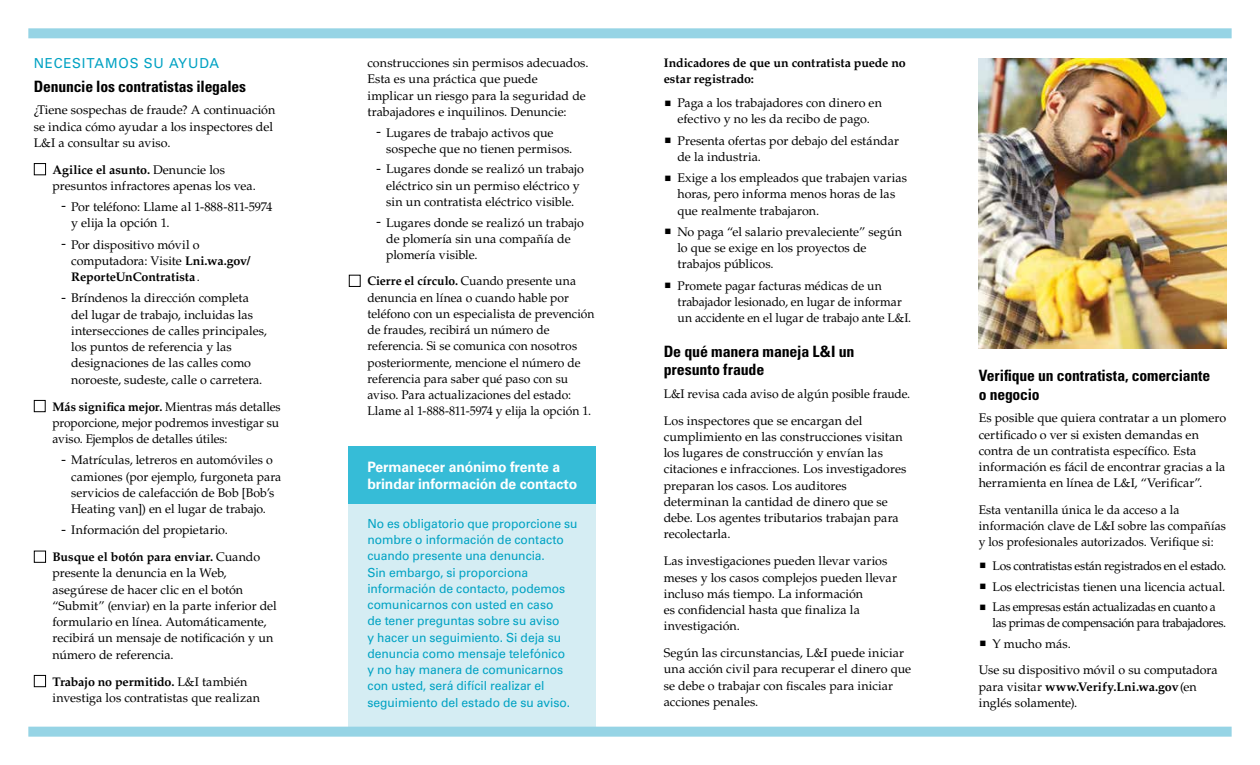
<style>
.page{position:relative;width:1260px;height:765px;background:#fff}
.page>*{position:absolute;margin:0;border:0;box-sizing:border-box;transform-origin:0 0}
.t1{font:700 condensed 15.62px/18.8px "Univers LT Std";letter-spacing:-.01em;color:#000}
.t2{font:700 14.38px/16.9px "Univers LT Std";letter-spacing:-.01em;color:#fff}
.t3{font:13.75px "Univers LT Std";letter-spacing:.055em;color:#00a2c3}
.t4{font:12.5px/16.2px "Palatino LT Std";color:#000}
.t5{font:12.5px/16.2px "Univers LT Std";letter-spacing:-.005em;color:#00a2c3}
.t6{font:700 12.5px/16.2px "Palatino LT Std";letter-spacing:-.005em;color:#000}
.t7{font:12.5px/20.6px "Palatino LT Std";letter-spacing:-.025em;color:#000;scale:.96 1}
.s1{font-weight:700}
.s2{font-family:"Univers LT Std";font-size:13.62px}
</style>
<div class="page">
<div style="left:34px;top:163px;width:12px;height:12px;border:1px solid #000"></div>
<div style="left:34px;top:400px;width:12px;height:12px;border:1px solid #000"></div>
<div style="left:34px;top:551px;width:12px;height:12px;border:1px solid #000"></div>
<div style="left:34px;top:675px;width:12px;height:12px;border:1px solid #000"></div>
<div style="left:349px;top:275px;width:12px;height:12px;border:1px solid #000"></div>
<div style="left:349px;top:504px;width:247px;height:223px;background:#d5edf3"></div>
<div style="left:349px;top:446px;width:247px;height:58px;background:#36bcd7"></div>
<div style="left:28px;top:28px;width:1204px;height:10px;background:#96d4e5"></div>
<div style="left:28px;top:727px;width:1204px;height:10px;background:#96d4e5"></div>
<img style="left:979px;top:58px;width:247px;height:290px">
<p class="t3" style="left:34px;top:55px;width:187px">NECESITAMOS SU AYUDA</p>
<p class="t1" style="left:34px;top:77px;width:214px">Denuncie los contratistas ilegales</p>
<p class="t4" style="left:34px;top:102px;width:243px">¿Tiene sospechas de fraude? A continuación se indica cómo ayudar a los inspectores del<br>L&amp;I a consultar su aviso.</p>
<p class="t4" style="left:52px;top:162px;width:205px"><span class="s1">Agilice el asunto.</span> Denuncie los presuntos infractores apenas los vea.</p>
<p class="t4" style="left:71px;top:199px;width:203px;text-indent:-10px"><span class="s2">-</span> Por teléfono: Llame al 1-888-811-5974 y elija la opción 1.</p>
<p class="t4" style="left:71px;top:237px;width:181px;text-indent:-10px"><span class="s2">-</span> Por dispositivo móvil o computadora: Visite <span class="s1">Lni.wa.gov/<br>ReporteUnContratista</span>.</p>
<p class="t4" style="left:71px;top:290px;width:197px;text-indent:-10px"><span class="s2">-</span> Bríndenos la dirección completa del lugar de trabajo, incluidas las intersecciones de calles principales, los puntos de referencia y las designaciones de las calles como noroeste, sudeste, calle o carretera.</p>
<p class="t4" style="left:52px;top:398px;width:230px"><span class="s1">Más significa mejor.</span> Mientras más detalles proporcione, mejor podremos investigar su aviso. Ejemplos de detalles útiles:</p>
<p class="t4" style="left:71px;top:452px;width:212px;text-indent:-10px"><span class="s2">-</span> Matrículas, letreros en automóviles o camiones (por ejemplo, furgoneta para servicios de calefacción de Bob [Bob’s Heating van]) en el lugar de trabajo.</p>
<p class="t4" style="left:52px;top:517px;width:209px;line-height:26.9px;text-indent:9px"><span class="s2">-</span> Información del propietario.<br><span class="s1">Busque el botón para enviar.</span> Cuando</p>
<p class="t4" style="left:52px;top:565px;width:226px">presente la denuncia en la Web, asegúrese de hacer clic en el botón “Submit” (enviar) en la parte inferior del formulario en línea. Automáticamente, recibirá un mensaje de notificación y un número de referencia.</p>
<p class="t4" style="left:52px;top:673px;width:209px"><span class="s1">Trabajo no permitido.</span> L&amp;I también investiga los contratistas que realizan</p>
<p class="t4" style="left:368px;top:55px;width:223px">construcciones sin permisos adecuados.<br>Esta es una práctica que puede<br>implicar un riesgo para la seguridad de trabajadores e inquilinos. Denuncie:</p>
<p class="t4" style="left:386px;top:124px;width:188px;text-indent:-10px"><span class="s2">-</span> Lugares de trabajo activos que sospeche que no tienen permisos.</p>
<p class="t4" style="left:376px;top:161px;width:209px;text-align:center"><span class="s2">-</span> Lugares donde se realizó un trabajo eléctrico sin un permiso eléctrico y sin un contratista eléctrico visible.</p>
<p class="t4" style="left:386px;top:214px;width:199px;text-indent:-10px"><span class="s2">-</span> Lugares donde se realizó un trabajo de plomería sin una compañía de plomería visible.</p>
<p class="t4" style="left:368px;top:273px;width:228px"><span class="s1">Cierre el círculo.</span> Cuando presente una denuncia en línea o cuando hable por teléfono con un especialista de prevención de fraudes, recibirá un número de referencia. Si se comunica con nosotros posteriormente, mencione el número de referencia para saber qué paso con su aviso. Para actualizaciones del estado:<br>Llame al 1-888-811-5974 y elija la opción 1.</p>
<p class="t2" style="left:368px;top:458px;width:211px">Permanecer anónimo frente a brindar información de contacto</p>
<p class="t5" style="left:368px;top:515px;width:212px">No es obligatorio que proporcione su nombre o información de contacto cuando presente una denuncia.<br>Sin embargo, si proporciona información de contacto, podemos comunicarnos con usted en caso<br>de tener preguntas sobre su aviso<br>y hacer un seguimiento. Si deja su denuncia como mensaje telefónico<br>y no hay manera de comunicarnos con usted, será difícil realizar el seguimiento del estado de su aviso.</p>
<p class="t6" style="left:664px;top:55px;width:244px">Indicadores de que un contratista puede no estar registrado:</p>
<p class="t4" style="left:678px;top:95px;width:206px">Paga a los trabajadores con dinero en efectivo y no les da recibo de pago.</p>
<p class="t4" style="left:678px;top:133px;width:223px">Presenta ofertas por debajo del estándar de la industria.</p>
<p class="t4" style="left:678px;top:170px;width:231px">Exige a los empleados que trabajen varias horas, pero informa menos horas de las que realmente trabajaron.</p>
<p class="t4" style="left:678px;top:224px;width:226px">No paga “el salario prevaleciente” según lo que se exige en los proyectos de trabajos públicos.</p>
<p class="t4" style="left:678px;top:278px;width:235px">Promete pagar facturas médicas de un trabajador lesionado, en lugar de informar un accidente en el lugar de trabajo ante L&amp;I.</p>
<p class="t1" style="left:664px;top:342px;width:192px">De qué manera maneja L&amp;I un presunto fraude</p>
<p class="t4" style="left:664px;top:380px;width:248px;line-height:26.9px">L&amp;I revisa cada aviso de algún posible fraude.<br>Los inspectores que se encargan del</p>
<p class="t4" style="left:664px;top:429px;width:244px">cumplimiento en las construcciones visitan los lugares de construcción y envían las citaciones e infracciones. Los investigadores preparan los casos. Los auditores determinan la cantidad de dinero que se debe. Los agentes tributarios trabajan para recolectarla.</p>
<p class="t4" style="left:664px;top:553px;width:235px">Las investigaciones pueden llevar varios meses y los casos complejos pueden llevar incluso más tiempo. La información<br>es confidencial hasta que finaliza la investigación.</p>
<p class="t4" style="left:664px;top:645px;width:249px">Según las circunstancias, L&amp;I puede iniciar una acción civil para recuperar el dinero que se debe o trabajar con fiscales para iniciar acciones penales.</p>
<p class="t1" style="left:979px;top:366px;width:233px">Verifique un contratista, comerciante o negocio</p>
<p class="t4" style="left:979px;top:410px;width:249px">Es posible que quiera contratar a un plomero certificado o ver si existen demandas en contra de un contratista específico. Esta información es fácil de encontrar gracias a la herramienta en línea de L&amp;I, “Verificar”.</p>
<p class="t4" style="left:979px;top:502px;width:249px">Esta ventanilla única le da acceso a la información clave de L&amp;I sobre las compañías y los profesionales autorizados. Verifique si:</p>
<p class="t4" style="left:992px;top:556px;width:235px;line-height:20.6px;text-align:justify">Los contratistas están registrados en el estado.<br>Los electricistas tienen una licencia actual.<br>Las empresas están actualizadas en cuanto a</p>
<p class="t7" style="left:992px;top:613px;width:245px">las primas de compensación para trabajadores.<br>Y mucho más.</p>
<p class="t4" style="left:979px;top:662px;width:240px">Use su dispositivo móvil o su computadora para visitar <span class="s1">www.Verify.Lni.wa.gov</span>(en inglés solamente).</p>
</div>
